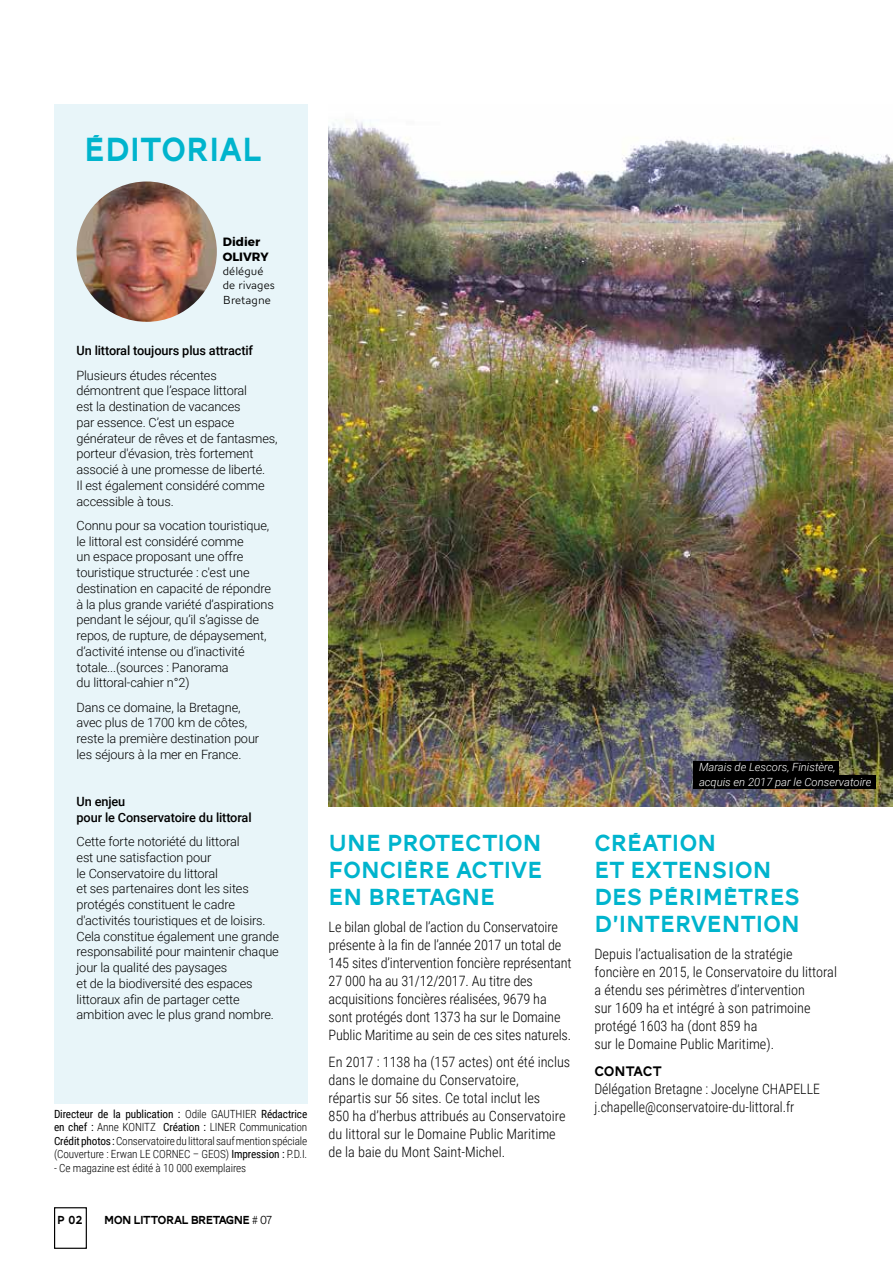
<style>
.page{position:relative;width:893px;height:1263px;background:#fff}
.page>*{position:absolute;margin:0;border:0;box-sizing:border-box;transform-origin:0 0}
.t1{font:34.5px "AW Conqueror Carved One";color:#00b4cd}
.t2{font:24px/27px "AW Conqueror Carved One";color:#00b4cd;text-align:justify}
.t3{font:300 14.25px/18px "Roboto Condensed";color:#000}
.t4{font:14.25px "AW Conqueror Carved One";letter-spacing:-.01em;color:#000}
.t5{font:300 12.75px/15.8px "Roboto";letter-spacing:-.01em;color:#000}
.t6{font:500 12.75px/15.8px "Roboto";letter-spacing:-.01em;color:#000}
.t7{font:12px "AW Conqueror Carved One";letter-spacing:-.05em;color:#000}
.t8{font:300 12px/14.4px "AW Conqueror Sans";color:#000}
.t9{font:700 12px/14.4px "Montserrat";color:#000}
.t10{font:300 11.25px/13.5px "Roboto Condensed";letter-spacing:-.01em;color:#000;text-align:justify}
.t11{font:italic 300 11.25px/15px "Roboto";color:#fff}
.s1{font-weight:400}
.s2{font-family:"AW Conqueror Sans";font-weight:300}
</style>
<div class="page">
<div style="left:54px;top:1207px;width:33px;height:42px;border:1px solid #000"></div>
<div style="left:54px;top:104px;width:253px;height:999px;background:#e8f5f9"></div>
<img style="left:77px;top:181px;width:140px;height:141px;border-radius:70px">
<img style="left:329px;top:119px;width:564px;height:687px">
<div style="left:693px;top:761px;width:146px;height:14px;background:#000"></div>
<div style="left:693px;top:775px;width:183px;height:14px;background:#000"></div>
<h1 class="t1" style="left:84px;top:134px;width:179px">ÉDITORIAL</h1>
<p class="t9" style="left:223px;top:234px;width:47px">Didier<br>OLIVRY</p>
<p class="t8" style="left:223px;top:264px;width:53px">délégué de rivages<br>Bretagne</p>
<p class="t6" style="left:77px;top:342px;width:178px">Un littoral toujours plus attractif</p>
<p class="t5" style="left:77px;top:367px;width:203px">Plusieurs études récentes démontrent que l’espace littoral<br>est la destination de vacances<br>par essence. C’est un espace générateur de rêves et de fantasmes, porteur d'évasion, très fortement associé à une promesse de liberté.<br>Il est également considéré comme accessible à tous.</p>
<p class="t5" style="left:77px;top:517px;width:199px">Connu pour sa vocation touristique, le littoral est considéré comme<br>un espace proposant une offre touristique structurée : c'est une destination en capacité de répondre à la plus grande variété d’aspirations pendant le séjour, qu’il s’agisse de repos, de rupture, de dépaysement, d’activité intense ou d’inactivité totale...(sources : Panorama<br>du littoral-cahier n°2)</p>
<p class="t5" style="left:77px;top:699px;width:184px">Dans ce domaine, la Bretagne, avec plus de 1700 km de côtes, reste la première destination pour les séjours à la mer en France.</p>
<p class="t6" style="left:77px;top:793px;width:177px">Un enjeu<br>pour le Conservatoire du littoral</p>
<p class="t5" style="left:77px;top:833px;width:204px">Cette forte notoriété du littoral<br>est une satisfaction pour<br>le Conservatoire du littoral<br>et ses partenaires dont les sites protégés constituent le cadre d'activités touristiques et de loisirs.<br>Cela constitue également une grande responsabilité pour maintenir chaque jour la qualité des paysages<br>et de la biodiversité des espaces littoraux afin de partager cette ambition avec le plus grand nombre.</p>
<p class="t10" style="left:54px;top:1106px;width:255px"><span class="s1">Directeur de la publication :</span> Odile GAUTHIER <span class="s1">Rédactrice en chef :</span> Anne KONITZ <span class="s1">Création :</span> LINER Communication <span class="s1">Crédit photos :</span> Conservatoire du littoral sauf mention spéciale (Couverture : Erwan LE CORNEC – GEOS) <span class="s1">Impression :</span> P.D.I.</p>
<p class="t10" style="left:54px;top:1160px;width:194px">- Ce magazine est édité à 10 000 exemplaires</p>
<p class="t7" style="left:57px;top:1214px;width:27px">P 02</p>
<p class="t7" style="left:104px;top:1215px;width:169px">MON LITTORAL BRETAGNE <span class="s2"># 07</span></p>
<h2 class="t2" style="left:329px;top:832px;width:215px">UNE PROTECTION FONCIÈRE ACTIVE EN BRETAGNE</h2>
<p class="t3" style="left:329px;top:918px;width:244px">Le bilan global de l’action du Conservatoire présente à la fin de l’année 2017 un total de 145 sites d’intervention foncière représentant 27 000 ha au 31/12/2017. Au titre des acquisitions foncières réalisées, 9679 ha sont protégés dont 1373 ha sur le Domaine Public Maritime au sein de ces sites naturels.</p>
<p class="t3" style="left:329px;top:1053px;width:243px">En 2017 : 1138 ha (157 actes) ont été inclus dans le domaine du Conservatoire,<br>répartis sur 56 sites. Ce total inclut les<br>850 ha d’herbus attribués au Conservatoire du littoral sur le Domaine Public Maritime de la baie du Mont Saint-Michel.</p>
<p class="t11" style="left:699px;top:759px;width:174px">Marais de Lescors, Finistère,<br>acquis en 2017 par le Conservatoire</p>
<h2 class="t2" style="left:594px;top:832px;width:207px;text-align:left">CRÉATION<br>ET EXTENSION<br>DES PÉRIMÈTRES<br>D’INTERVENTION</h2>
<p class="t3" style="left:594px;top:945px;width:244px">Depuis l’actualisation de la stratégie foncière en 2015, le Conservatoire du littoral a étendu ses périmètres d’intervention<br>sur 1609 ha et intégré à son patrimoine protégé 1603 ha (dont 859 ha<br>sur le Domaine Public Maritime).</p>
<p class="t4" style="left:594px;top:1065px;width:69px">CONTACT</p>
<p class="t3" style="left:594px;top:1080px;width:227px">Délégation Bretagne : Jocelyne CHAPELLE j.chapelle@conservatoire-du-littoral.fr</p>
</div>
